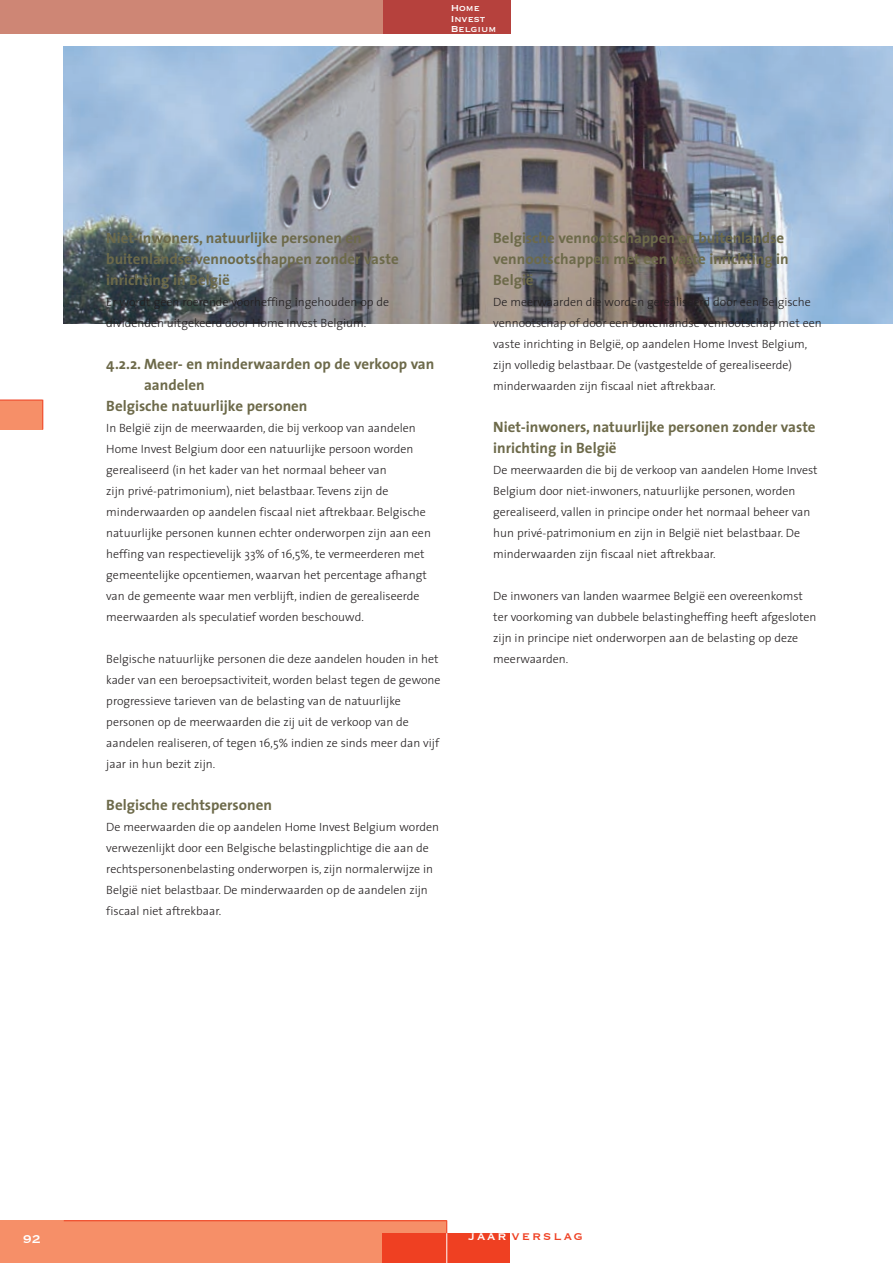
<style>
.page{position:relative;width:893px;height:1263px;background:#fff}
.page>*{position:absolute;margin:0;border:0;box-sizing:border-box;transform-origin:0 0}
.t1{font:15.3px "Copperplate";letter-spacing:.13em;color:#ef4022}
.t2{font:700 15px/21px "The Sans";color:#6d6a4a}
.t3{font:15px "Copperplate";color:#fff}
.t4{font:300 12px/21px "The Sans";color:#231f20}
.t5{font:11.25px/10.5px "Copperplate";color:#fff}
.s1{color:#fff}
</style>
<div class="page">
<div style="left:0;top:1220px;width:446px;height:43px;background:#f68f68"></div>
<div style="left:0;top:0;width:446px;height:34px;background:#ce8675"></div>
<div style="left:383px;top:0;width:127px;height:34px;background:#b6413d"></div>
<div style="left:383px;top:1233px;width:127px;height:30px;background:#ef4022"></div>
<div style="left:0;top:400px;width:43px;height:29px;background:#f68f68"></div>
<hr style="left:0;top:400px;width:43px;height:1px;background:#ef4022">
<svg style="left:43px;top:400px;width:1px;height:29px"></svg>
<hr style="left:64px;top:1220px;width:382px;height:1px;background:#ef4022">
<svg style="left:446px;top:1220px;width:1px;height:13px"></svg>
<hr style="left:446px;top:1233px;width:1px;height:30px;background:#fff">
<img style="left:64px;top:47px;width:829px;height:276px">
<p class="t5" style="left:451px;top:2px;width:47px">Home<br>Invest<br>Belgium</p>
<p class="t2" style="left:106px;top:227px;width:294px">Niet-inwoners, natuurlijke personen en buitenlandse vennootschappen zonder vaste inrichting in België</p>
<p class="t4" style="left:106px;top:291px;width:284px">Er wordt geen roerende voorheffing ingehouden op de dividenden uitgekeerd door Home Invest Belgium.</p>
<p class="t2" style="left:106px;top:353px;width:330px">4.2.2. Meer- en minderwaarden op de verkoop van</p>
<p class="t2" style="left:144px;top:374px;width:62px">aandelen</p>
<p class="t2" style="left:106px;top:395px;width:203px">Belgische natuurlijke personen</p>
<p class="t4" style="left:106px;top:417px;width:326px">In België zijn de meerwaarden, die bij verkoop van aandelen Home Invest Belgium door een natuurlijke persoon worden gerealiseerd (in het kader van het normaal beheer van<br>zijn privé-patrimonium), niet belastbaar. Tevens zijn de minderwaarden op aandelen fiscaal niet aftrekbaar. Belgische natuurlijke personen kunnen echter onderworpen zijn aan een heffing van respectievelijk 33% of 16,5%, te vermeerderen met gemeentelijke opcentiemen, waarvan het percentage afhangt van de gemeente waar men verblijft, indien de gerealiseerde meerwaarden als speculatief worden beschouwd.</p>
<p class="t4" style="left:106px;top:648px;width:336px">Belgische natuurlijke personen die deze aandelen houden in het kader van een beroepsactiviteit, worden belast tegen de gewone progressieve tarieven van de belasting van de natuurlijke personen op de meerwaarden die zij uit de verkoop van de aandelen realiseren, of tegen 16,5% indien ze sinds meer dan vijf jaar in hun bezit zijn.</p>
<p class="t2" style="left:106px;top:794px;width:167px">Belgische rechtspersonen</p>
<p class="t4" style="left:106px;top:816px;width:334px">De meerwaarden die op aandelen Home Invest Belgium worden verwezenlijkt door een Belgische belastingplichtige die aan de rechtspersonenbelasting onderworpen is, zijn normalerwijze in België niet belastbaar. De minderwaarden op de aandelen zijn fiscaal niet aftrekbaar.</p>
<p class="t2" style="left:493px;top:227px;width:297px">Belgische vennootschappen en buitenlandse vennootschappen met een vaste inrichting in<br>België</p>
<p class="t4" style="left:493px;top:291px;width:330px">De meerwaarden die worden gerealiseerd door een Belgische vennootschap of door een buitenlandse vennootschap met een vaste inrichting in België, op aandelen Home Invest Belgium, zijn volledig belastbaar. De (vastgestelde of gerealiseerde) minderwaarden zijn fiscaal niet aftrekbaar.</p>
<p class="t2" style="left:493px;top:416px;width:324px">Niet-inwoners, natuurlijke personen zonder vaste inrichting in België</p>
<p class="t4" style="left:493px;top:459px;width:326px">De meerwaarden die bij de verkoop van aandelen Home Invest Belgium door niet-inwoners, natuurlijke personen, worden gerealiseerd, vallen in principe onder het normaal beheer van hun privé-patrimonium en zijn in België niet belastbaar. De minderwaarden zijn fiscaal niet aftrekbaar.</p>
<p class="t4" style="left:493px;top:585px;width:325px">De inwoners van landen waarmee België een overeenkomst ter voorkoming van dubbele belastingheffing heeft afgesloten zijn in principe niet onderworpen aan de belasting op deze meerwaarden.</p>
<p class="t3" style="left:23px;top:1229px;width:20px">92</p>
<p class="t1" style="left:468px;top:1226px;width:116px"><span class="s1">jaar</span> verslag</p>
</div>
